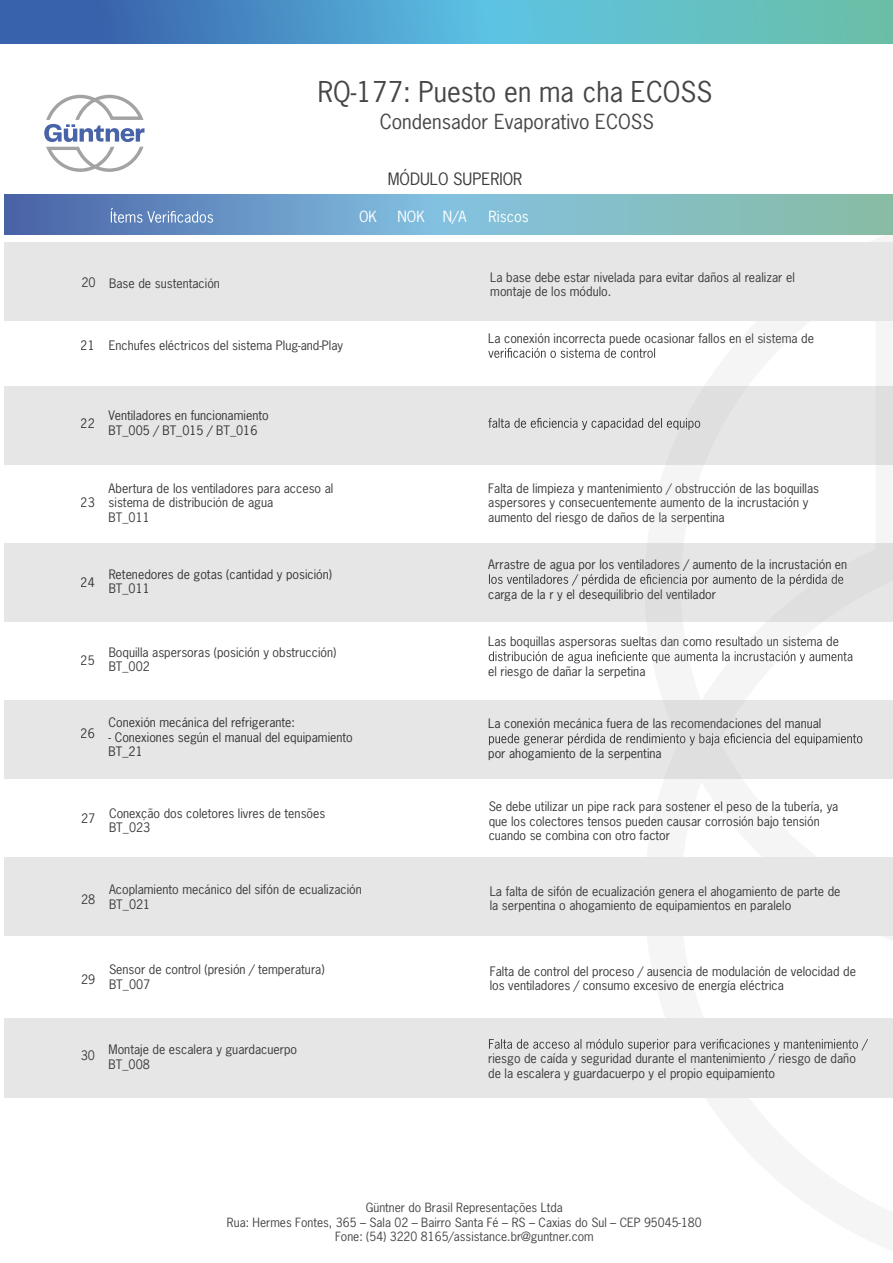
<style>
.page{position:relative;width:893px;height:1263px;background:#fff}
.page>*{position:absolute;margin:0;border:0;box-sizing:border-box;transform-origin:0 0}
.t1{font:27px "News Gothic Std";color:#464646}
.t2{font:19.5px "News Gothic Std";color:#464646}
.t3{font:16.05px "News Gothic Std";color:#3b3b3b}
.t4{font:14.55px "News Gothic Std";color:#fff}
.t5{font:12.3px/14.9px "News Gothic Std";color:#3b3b3b}
.t6{font:12px/14.4px "News Gothic Std";color:#464646;text-align:center}
</style>
<div class="page">
<svg style="left:5px;top:195px;width:888px;height:39px;background:#75a8c4"></svg>
<svg style="left:111px;top:208px;width:102px;height:15px;background:#7e9cc8"></svg>
<div style="left:4px;top:386px;width:889px;height:39px;background:#e6e6e6"></div>
<div style="left:4px;top:425px;width:889px;height:39px;background:#e6e6e6"></div>
<div style="left:4px;top:543px;width:889px;height:39px;background:#e6e6e6"></div>
<div style="left:4px;top:582px;width:889px;height:40px;background:#e6e6e6"></div>
<div style="left:4px;top:700px;width:889px;height:39px;background:#e6e6e6"></div>
<div style="left:4px;top:739px;width:889px;height:40px;background:#e6e6e6"></div>
<svg style="left:488px;top:348px;width:156px;height:10px"></svg>
<svg style="left:488px;top:418px;width:156px;height:12px"></svg>
<svg style="left:489px;top:574px;width:155px;height:12px"></svg>
<svg style="left:489px;top:651px;width:155px;height:12px"></svg>
<svg style="left:489px;top:733px;width:155px;height:12px"></svg>
<svg style="left:644px;top:224px;width:249px;height:874px"></svg>
<div style="left:4px;top:1019px;width:889px;height:39px;background:#e6e6e6"></div>
<div style="left:4px;top:1058px;width:889px;height:39px;background:#e6e6e6"></div>
<div style="left:4px;top:857px;width:889px;height:40px;background:#e6e6e6"></div>
<div style="left:4px;top:897px;width:889px;height:39px;background:#e6e6e6"></div>
<svg style="left:489px;top:1039px;width:379px;height:12px"></svg>
<svg style="left:44px;top:95px;width:101px;height:77px"></svg>
<div style="left:4px;top:242px;width:889px;height:39px;background:#e6e6e6"></div>
<div style="left:4px;top:281px;width:889px;height:40px;background:#e6e6e6"></div>
<svg style="left:0;top:0;width:893px;height:44px;background:#54a2c2"></svg>
<h1 class="t1" style="left:318px;top:74px;width:396px">RQ-177: Puesto en ma cha ECOSS</h1>
<h2 class="t2" style="left:380px;top:109px;width:276px">Condensador Evaporativo ECOSS</h2>
<h3 class="t3" style="left:388px;top:168px;width:136px">MÓDULO SUPERIOR</h3>
<p class="t4" style="left:359px;top:208px;width:19px">OK</p>
<p class="t4" style="left:397px;top:208px;width:71px">NOK N/A</p>
<p class="t4" style="left:489px;top:208px;width:42px">Riscos</p>
<p class="t5" style="left:81px;top:276px;width:140px">20 Base de sustentación</p>
<p class="t5" style="left:490px;top:269px;width:306px">La base debe estar nivelada para evitar daños al realizar el montaje de los módulo.</p>
<p class="t5" style="left:81px;top:338px;width:16px">21</p>
<p class="t5" style="left:109px;top:338px;width:236px">Enchufes eléctricos del sistema Plug-and-Play</p>
<p class="t5" style="left:488px;top:331px;width:327px">La conexión incorrecta puede ocasionar fallos en el sistema de</p>
<p class="t5" style="left:81px;top:415px;width:16px">22</p>
<p class="t5" style="left:109px;top:408px;width:162px">Ventiladores en funcionamiento<br>BT_005 / BT_015 / BT_016</p>
<p class="t5" style="left:81px;top:495px;width:16px">23</p>
<p class="t5" style="left:81px;top:574px;width:16px">24</p>
<p class="t5" style="left:109px;top:480px;width:226px">Abertura de los ventiladores para acceso al sistema de distribución de agua<br>BT_011</p>
<p class="t5" style="left:488px;top:480px;width:332px">Falta de limpieza y mantenimiento / obstrucción de las boquillas aspersores y consecuentemente aumento de la incrustación y aumento del riesgo de daños de la serpentina</p>
<p class="t5" style="left:109px;top:566px;width:225px">Retenedores de gotas (cantidad y posición)<br>BT_011</p>
<p class="t5" style="left:488px;top:557px;width:361px">Arrastre de agua por los ventiladores / aumento de la incrustación en</p>
<p class="t5" style="left:488px;top:586px;width:229px">carga de la r y el desequilibrio del ventilador</p>
<p class="t5" style="left:81px;top:652px;width:16px">25</p>
<p class="t5" style="left:109px;top:644px;width:229px">Boquilla aspersoras (posición y obstrucción)<br>BT_002</p>
<p class="t5" style="left:488px;top:634px;width:352px">Las boquillas aspersoras sueltas dan como resultado un sistema de</p>
<p class="t5" style="left:488px;top:664px;width:159px">el riesgo de dañar la serpetina</p>
<p class="t5" style="left:81px;top:726px;width:16px">26</p>
<p class="t5" style="left:109px;top:715px;width:188px">Conexión mecánica del refrigerante:</p>
<p class="t5" style="left:109px;top:729px;width:246px">- Conexiones según el manual del equipamiento<br>BT_21</p>
<p class="t5" style="left:488px;top:716px;width:335px">La conexión mecánica fuera de las recomendaciones del manual</p>
<p class="t5" style="left:488px;top:746px;width:175px">por ahogamiento de la serpentina</p>
<p class="t5" style="left:81px;top:810px;width:16px">27</p>
<p class="t5" style="left:109px;top:805px;width:218px">Conexção dos coletores livres de tensões<br>BT_023</p>
<p class="t5" style="left:489px;top:799px;width:351px">Se debe utilizar un pipe rack para sostener el peso de la tubería, ya que los colectores tensos pueden causar corrosión bajo tensión cuando se combina con otro factor</p>
<p class="t5" style="left:81px;top:892px;width:16px">28</p>
<p class="t5" style="left:109px;top:882px;width:254px">Acoplamiento mecánico del sifón de ecualización<br>BT_021</p>
<p class="t5" style="left:490px;top:883px;width:352px">La falta de sifón de ecualización genera el ahogamiento de parte de la serpentina o ahogamiento de equipamientos en paralelo</p>
<p class="t5" style="left:81px;top:972px;width:16px">29</p>
<p class="t5" style="left:109px;top:962px;width:217px">Sensor de control (presión / temperatura)<br>BT_007</p>
<p class="t5" style="left:490px;top:963px;width:368px">Falta de control del proceso / ausencia de modulación de velocidad de los ventiladores / consumo excesivo de energía eléctrica</p>
<p class="t5" style="left:81px;top:1048px;width:16px">30</p>
<p class="t5" style="left:109px;top:1042px;width:190px">Montaje de escalera y guardacuerpo<br>BT_008</p>
<p class="t5" style="left:488px;top:1051px;width:369px">riesgo de caída y seguridad durante el mantenimiento / riesgo de daño de la escalera y guardacuerpo y el propio equipamiento</p>
<p class="t6" style="left:227px;top:1200px;width:476px">Güntner do Brasil Representações Ltda<br>Rua: Hermes Fontes, 365 – Sala 02 – Bairro Santa Fé – RS – Caxias do Sul – CEP 95045-180<br>Fone: (54) 3220 8165/assistance.br@guntner.com</p>
</div>
